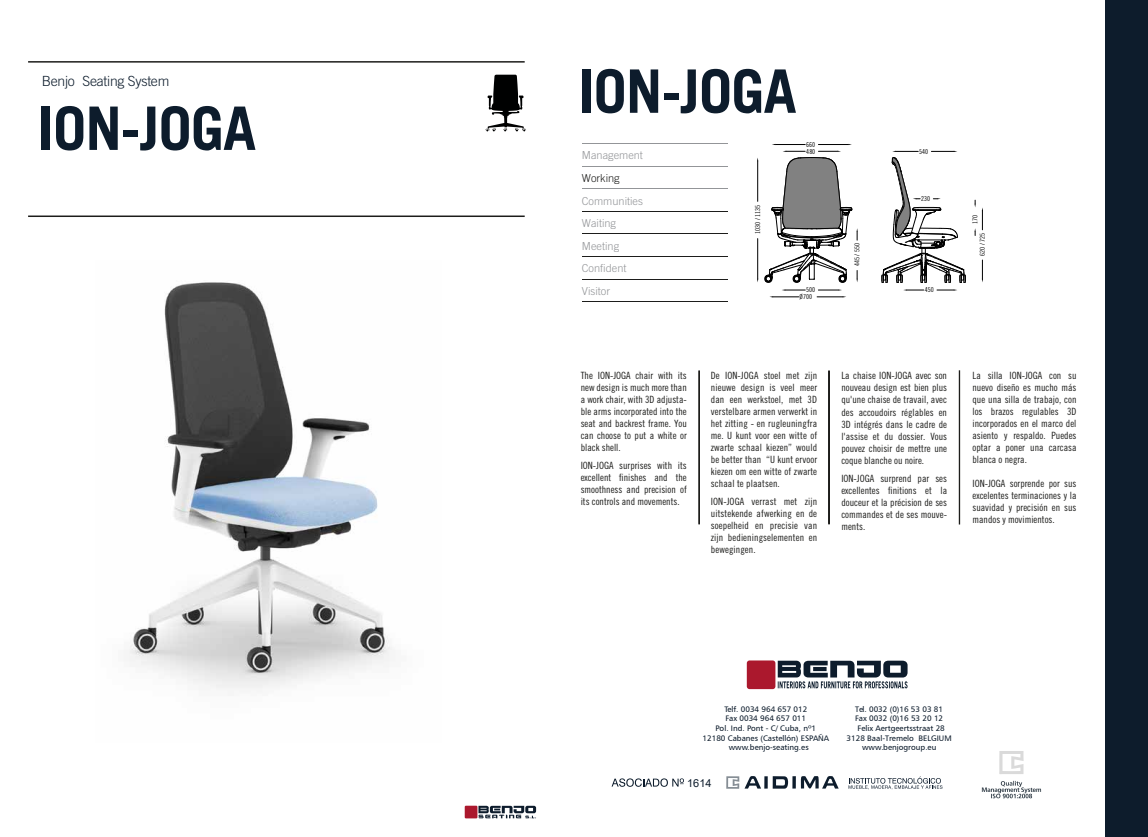
<style>
.page{position:relative;width:1148px;height:837px;background:#fff}
.page>*{position:absolute;margin:0;border:0;box-sizing:border-box;transform-origin:0 0}
.t1{font:700 60px "Trade Gothic LT Std";letter-spacing:-.02em;color:#0d1c2c}
.t2{font:300 14px "Trade Gothic LT Std";letter-spacing:-.02em;color:#0d1c2c}
.t3{font:300 11px/22.6px "Trade Gothic LT Std";color:#939598}
.t4{font:300 11px "Trade Gothic LT Std";color:#1d1d1b}
.t5{font:11px "Arial";color:#0d1c2c}
.t6{font:10px/12px "Trade Gothic LT Std Cn 18";color:#1d1d1b;text-align:justify}
.t7{font:8px/9.6px "Humanist 777 BT Roman B";color:#0d1c2c;text-align:center}
.t8{font:6.8px/6.8px "Trade Gothic LT Std Cn 18";letter-spacing:.005em;color:#010101}
</style>
<div class="page">
<hr style="left:28px;top:215px;width:497px;height:2px;background:#1d1d1b">
<hr style="left:28px;top:61px;width:497px;height:2px;background:#1d1d1b">
<hr style="left:582px;top:143px;width:146px;height:1px;background:#939598">
<hr style="left:582px;top:166px;width:146px;height:1px;background:#939598">
<hr style="left:582px;top:188px;width:146px;height:1px;background:#939598">
<hr style="left:582px;top:211px;width:146px;height:1px;background:#1d1d1b">
<hr style="left:582px;top:234px;width:146px;height:1px;background:#1d1d1b">
<hr style="left:582px;top:256px;width:146px;height:1px;background:#1d1d1b">
<hr style="left:582px;top:279px;width:146px;height:1px;background:#1d1d1b">
<hr style="left:582px;top:301px;width:146px;height:1px;background:#1d1d1b">
<div style="left:699px;top:370px;width:1px;height:154px;border:1px solid #1d1d1b"></div>
<div style="left:829px;top:370px;width:1px;height:154px;border:1px solid #1d1d1b"></div>
<div style="left:959px;top:370px;width:1px;height:154px;border:1px solid #1d1d1b"></div>
<div style="left:465px;top:805px;width:12px;height:13px;background:#ab182d"></div>
<svg style="left:478px;top:805px;width:58px;height:13px"></svg>
<div style="left:1105px;top:0;width:43px;height:836px;background:#0d1c2c"></div>
<svg style="left:773px;top:776px;width:15px;height:12px"></svg>
<svg style="left:792px;top:776px;width:4px;height:12px"></svg>
<svg style="left:764px;top:776px;width:4px;height:12px"></svg>
<svg style="left:726px;top:776px;width:35px;height:12px"></svg>
<svg style="left:801px;top:776px;width:38px;height:12px"></svg>
<svg style="left:612px;top:778px;width:72px;height:8px"></svg>
<svg style="left:848px;top:776px;width:94px;height:13px"></svg>
<svg style="left:982px;top:780px;width:59px;height:18px"></svg>
<svg style="left:999px;top:751px;width:24px;height:23px"></svg>
<div style="left:747px;top:660px;width:28px;height:28px;background:#ab182d;border-radius:3px"></div>
<svg style="left:778px;top:660px;width:129px;height:28px"></svg>
<svg style="left:485px;top:75px;width:41px;height:56px"></svg>
<img style="left:129px;top:282px;width:263px;height:407px">
<hr style="left:775px;top:144px;width:30px;height:1px;background:#010101">
<hr style="left:818px;top:144px;width:30px;height:1px;background:#010101">
<hr style="left:757px;top:238px;width:1px;height:41px;background:#010101">
<hr style="left:757px;top:161px;width:1px;height:40px;background:#010101">
<svg style="left:769px;top:289px;width:36px;height:8px"></svg>
<svg style="left:817px;top:289px;width:29px;height:8px"></svg>
<svg style="left:937px;top:289px;width:20px;height:2px"></svg>
<svg style="left:903px;top:289px;width:21px;height:2px"></svg>
<svg style="left:982px;top:260px;width:1px;height:22px"></svg>
<svg style="left:982px;top:207px;width:1px;height:23px"></svg>
<svg style="left:974px;top:200px;width:2px;height:7px"></svg>
<svg style="left:974px;top:228px;width:2px;height:7px"></svg>
<svg style="left:764px;top:151px;width:94px;height:131px"></svg>
<svg style="left:882px;top:151px;width:84px;height:132px"></svg>
<h2 class="t2" style="left:42px;top:73px;width:129px">Benjo Seating System</h2>
<h1 class="t1" style="left:37px;top:92px;width:220px">ION-JOGA</h1>
<h1 class="t1" style="left:578px;top:54px;width:220px">ION-JOGA</h1>
<p class="t3" style="left:582px;top:144px;width:63px">Management</p>
<p class="t3" style="left:582px;top:189px;width:63px">Communities<br>Waiting<br>Meeting<br>Confident<br>Visitor</p>
<p class="t4" style="left:582px;top:171px;width:39px">Working</p>
<p class="t8" style="left:754px;top:234px;width:30px;rotate:-90deg">1030 / 1135</p>
<p class="t8" style="left:806px;top:141px;width:10px">660</p>
<p class="t8" style="left:806px;top:148px;width:10px">480</p>
<p class="t8" style="left:919px;top:148px;width:10px">540</p>
<p class="t8" style="left:921px;top:195px;width:10px">230</p>
<p class="t8" style="left:972px;top:224px;width:10px;rotate:-90deg">170</p>
<p class="t8" style="left:854px;top:266px;width:24px;rotate:-90deg">445 / 550</p>
<p class="t8" style="left:979px;top:256px;width:24px;rotate:-90deg">620 / 725</p>
<p class="t8" style="left:800px;top:286px;width:17px;text-indent:7px">500<br>Ø700</p>
<p class="t8" style="left:925px;top:286px;width:10px">450</p>
<p class="t6" style="left:581px;top:369px;width:108px">The ION-JOGA chair with its new design is much more than a work chair, with 3D adjusta&shy;ble arms incorporated into the seat and backrest frame. You can choose to put a white or black shell.</p>
<p class="t6" style="left:581px;top:459px;width:108px">ION-JOGA surprises with its excellent finishes and the smoothness and precision of its controls and movements.</p>
<p class="t6" style="left:711px;top:369px;width:108px">De ION-JOGA stoel met zijn nieuwe design is veel meer dan een werkstoel, met 3D verstelbare armen verwerkt in het zitting - en rugleuningfra me. U kunt voor een witte of zwarte schaal kiezen” would be better than “U kunt ervoor kiezen om een witte of zwarte schaal te plaatsen.</p>
<p class="t6" style="left:711px;top:495px;width:108px">ION-JOGA verrast met zijn uitstekende afwerking en de soepelheid en precisie van zijn bedieningselementen en bewegingen.</p>
<p class="t6" style="left:841px;top:369px;width:107px">La chaise ION-JOGA avec son nouveau design est bien plus qu'une chaise de travail, avec des accoudoirs réglables en 3D intégrés dans le cadre de l'assise et du dossier. Vous pouvez choisir de mettre une coque blanche ou noire.</p>
<p class="t6" style="left:841px;top:471px;width:107px">ION-JOGA surprend par ses excellentes finitions et la douceur et la précision de ses commandes et de ses mouve&shy;ments.</p>
<p class="t6" style="left:972px;top:369px;width:106px">La silla ION-JOGA con su nuevo diseño es mucho más que una silla de trabajo, con los brazos regulables 3D incorporados en el marco del asiento y respaldo. Puedes optar a poner una carcasa blanca o negra.</p>
<p class="t6" style="left:972px;top:477px;width:106px">ION-JOGA sorprende por sus excelentes terminaciones y la suavidad y precisión en sus mandos y movimientos.</p>
<p class="t7" style="left:724px;top:703px;width:85px">Telf. 0034 964 657 012</p>
<p class="t7" style="left:726px;top:713px;width:82px">Fax 0034 964 657 011</p>
<p class="t7" style="left:716px;top:723px;width:102px">Pol. Ind. Pont - C/ Cuba, nº1</p>
<p class="t7" style="left:703px;top:732px;width:128px">12180 Cabanes (Castellón) ESPAÑA</p>
<p class="t7" style="left:729px;top:742px;width:82px">www.benjo-seating.es</p>
<p class="t7" style="left:847px;top:703px;width:107px">Tel. 0032 (0)16 53 03 81<br>Fax 0032 (0)16 53 20 12<br>Felix Aertgeertsstraat 28<br>3128 Baal-Tremelo BELGIUM www.benjogroup.eu</p>
<p class="t5" style="left:687px;top:775px;width:26px">1614</p>
</div>
